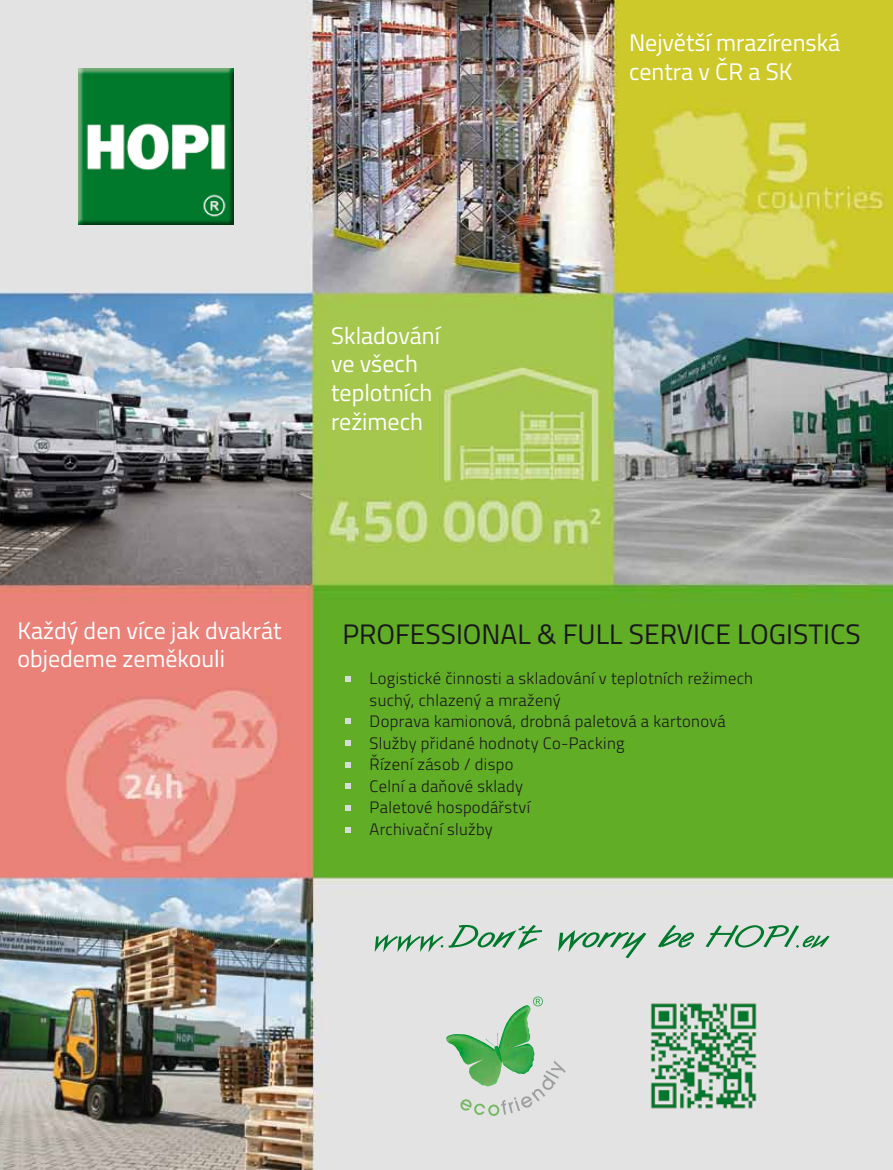
<style>
.page{position:relative;width:893px;height:1170px;background:#fff}
.page>*{position:absolute;margin:0;border:0;box-sizing:border-box;transform-origin:0 0}
.t1{font:28.2px "Titillium Web";color:#1a171c}
.t2{font:24px/28.8px "Titillium Web";color:#fff}
.t3{font:300 16.65px/21.6px "Titillium Web";letter-spacing:.02em;color:#1a171c}
</style>
<div class="page">
<img style="left:0;top:0;width:893px;height:1169px">
<svg style="left:345px;top:676px;width:6px;height:6px"></svg>
<svg style="left:345px;top:718px;width:6px;height:6px"></svg>
<svg style="left:345px;top:740px;width:6px;height:6px"></svg>
<svg style="left:345px;top:762px;width:6px;height:5px"></svg>
<svg style="left:345px;top:783px;width:6px;height:6px"></svg>
<svg style="left:345px;top:805px;width:6px;height:6px"></svg>
<svg style="left:345px;top:827px;width:6px;height:5px"></svg>
<img style="left:79px;top:69px;width:155px;height:155px">
<svg style="left:375px;top:924px;width:455px;height:34px;background:#bdd1c4"></svg>
<img style="left:446px;top:1005px;width:88px;height:81px">
<svg style="left:486px;top:1032px;width:12px;height:14px"></svg>
<img style="left:494px;top:1045px;width:8px;height:15px">
<svg style="left:460px;top:1060px;width:105px;height:55px;background:#c1d3c1"></svg>
<svg style="left:533px;top:996px;width:10px;height:10px"></svg>
<img style="left:645px;top:998px;width:118px;height:114px">
<h2 class="t2" style="left:629px;top:27px;width:213px">Největší mrazírenská centra v ČR a SK</h2>
<h2 class="t2" style="left:331px;top:319px;width:110px">Skladování ve všech teplotních režimech</h2>
<h2 class="t2" style="left:17px;top:614px;width:266px">Každý den více jak dvakrát objedeme zeměkouli</h2>
<h1 class="t1" style="left:342px;top:613px;width:520px">PROFESSIONAL &amp; FULL SERVICE LOGISTICS</h1>
<p class="t3" style="left:370px;top:666px;width:385px">Logistické činnosti a skladování v teplotních režimech suchý, chlazený a mražený<br>Doprava kamionová, drobná paletová a kartonová<br>Služby přidané hodnoty Co-Packing<br>Řízení zásob / dispo<br>Celní a daňové sklady<br>Paletové hospodářství<br>Archivační služby</p>
</div>
